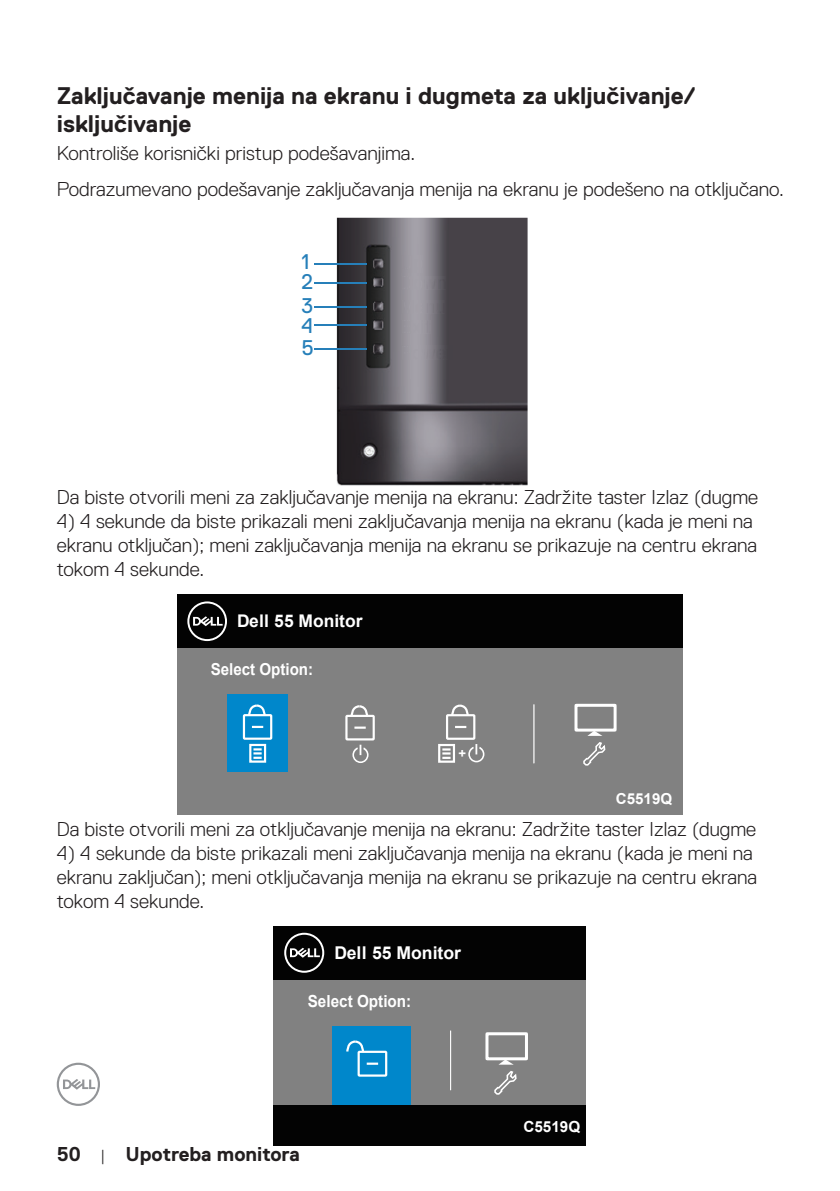
<style>
.page{position:relative;width:840px;height:1191px;background:#fff}
.page>*{position:absolute;margin:0;border:0;box-sizing:border-box;transform-origin:0 0}
.Head2{font:700 24px/28px "Dell Replica";color:#231f20}
.t1{font:21.2px/21.2px "Dell Replica";color:#267fb9}
.text{font:300 20px/24px "Dell Replica";color:#231f20}
.t2{font:700 20px "Dell Replica";color:#231f20}
.t3{font:700 17.6px "Arial";color:#fff}
.t4{font:700 17.4px "Arial";color:#fff}
.t5{font:700 16.6px "Arial";color:#fff;scale:.92 1}
.t6{font:700 16.4px "Arial";color:#fff;scale:.92 1}
.t7{font:700 15.2px "Arial";color:#fff}
.t8{font:700 13px "Arial";color:#fff}
.s1{font-weight:300;font-size:16px}
</style>
<div class="page">
<svg style="left:57px;top:1062px;width:43px;height:44px"></svg>
<img style="left:336px;top:218px;width:191px;height:268px">
<img style="left:401px;top:300px;width:43px;height:14px">
<img style="left:401px;top:320px;width:29px;height:13px">
<img style="left:401px;top:346px;width:51px;height:13px">
<img style="left:401px;top:276px;width:44px;height:14px">
<img style="left:401px;top:255px;width:21px;height:17px">
<hr style="left:314px;top:263px;width:52px;height:2px;background:#267fb9">
<hr style="left:314px;top:282px;width:52px;height:2px;background:#267fb9">
<hr style="left:314px;top:306px;width:52px;height:2px;background:#267fb9">
<hr style="left:314px;top:324px;width:52px;height:2px;background:#267fb9">
<hr style="left:314px;top:348px;width:52px;height:2px;background:#267fb9">
<div style="left:177px;top:648px;width:505px;height:166px;background:#818181"></div>
<div style="left:177px;top:594px;width:505px;height:54px;background:#030303"></div>
<svg style="left:187px;top:601px;width:40px;height:40px"></svg>
<div style="left:345px;top:715px;width:29px;height:25px;border:2px solid #fff"></div>
<svg style="left:354px;top:726px;width:11px;height:2px"></svg>
<svg style="left:349px;top:705px;width:20px;height:13px"></svg>
<svg style="left:352px;top:744px;width:16px;height:19px"></svg>
<div style="left:445px;top:714px;width:30px;height:26px;border:2px solid #fff"></div>
<svg style="left:455px;top:726px;width:11px;height:2px"></svg>
<svg style="left:450px;top:704px;width:19px;height:13px"></svg>
<div style="left:438px;top:744px;width:17px;height:18px;border:2px solid #fff"></div>
<svg style="left:442px;top:748px;width:8px;height:11px"></svg>
<svg style="left:468px;top:744px;width:16px;height:18px"></svg>
<div style="left:574px;top:704px;width:42px;height:27px;border:3px solid #fff"></div>
<svg style="left:582px;top:730px;width:23px;height:36px"></svg>
<hr style="left:533px;top:704px;width:1px;height:59px;background:#fff">
<div style="left:227px;top:694px;width:60px;height:78px;background:#0087cb"></div>
<div style="left:243px;top:714px;width:29px;height:25px;border:2px solid #fff"></div>
<svg style="left:252px;top:726px;width:11px;height:2px"></svg>
<svg style="left:247px;top:704px;width:19px;height:13px"></svg>
<div style="left:249px;top:744px;width:17px;height:18px;border:2px solid #fff"></div>
<svg style="left:253px;top:748px;width:8px;height:11px"></svg>
<div style="left:273px;top:980px;width:312px;height:126px;background:#818181"></div>
<div style="left:274px;top:926px;width:311px;height:54px;background:#030303"></div>
<svg style="left:284px;top:932px;width:40px;height:40px"></svg>
<div style="left:485px;top:1032px;width:42px;height:28px;border:3px solid #fff"></div>
<svg style="left:493px;top:1059px;width:24px;height:36px"></svg>
<hr style="left:450px;top:1030px;width:1px;height:60px;background:#fff">
<div style="left:332px;top:1026px;width:78px;height:79px;background:#0087cb"></div>
<div style="left:357px;top:1050px;width:30px;height:26px;border:2px solid #fff"></div>
<svg style="left:366px;top:1062px;width:12px;height:2px"></svg>
<svg style="left:346px;top:1040px;width:19px;height:13px"></svg>
<div style="left:274px;top:1105px;width:311px;height:40px;background:#030303"></div>
<p class="Head2" style="left:57px;top:82px;width:640px">Zaključavanje menija na ekranu i dugmeta za uključivanje/ isključivanje</p>
<p class="text" style="left:57px;top:141px;width:360px">Kontroliše korisnički pristup podešavanjima.</p>
<p class="text" style="left:57px;top:177px;width:728px">Podrazumevano podešavanje zaključavanja menija na ekranu je podešeno na otključano.</p>
<p class="t1" style="left:301px;top:251px;width:13px;line-height:20.6px">1<br>2</p>
<p class="t1" style="left:301px;top:295px;width:14px;text-align:justify">3<br>4<br>5</p>
<p class="text" style="left:57px;top:485px;width:702px">Da biste otvorili meni za zaključavanje menija na ekranu: Zadržite taster Izlaz (dugme</p>
<p class="text" style="left:57px;top:509px;width:701px">4) 4 sekunde da biste prikazali meni zaključavanja menija na ekranu (kada je meni na ekranu otključan); meni zaključavanja menija na ekranu se prikazuje na centru ekrana tokom 4 sekunde.</p>
<p class="t4" style="left:237px;top:609px;width:127px">Dell 55 Monitor</p>
<p class="t6" style="left:210px;top:658px;width:113px">Select Option:</p>
<p class="t8" style="left:458px;top:744px;width:9px">+</p>
<p class="t7" style="left:615px;top:788px;width:58px">C5519Q</p>
<p class="text" style="left:57px;top:816px;width:700px">Da biste otvorili meni za otključavanje menija na ekranu: Zadržite taster Izlaz (dugme</p>
<p class="text" style="left:57px;top:840px;width:701px">4) 4 sekunde da biste prikazali meni zaključavanja menija na ekranu (kada je meni na ekranu zaključan); meni otključavanja menija na ekranu se prikazuje na centru ekrana tokom 4 sekunde.</p>
<p class="t3" style="left:334px;top:940px;width:128px">Dell 55 Monitor</p>
<p class="t5" style="left:307px;top:990px;width:114px">Select Option:</p>
<p class="t2" style="left:57px;top:1143px;width:244px">50 <span class="s1">|</span> Upotreba monitora</p>
<p class="t7" style="left:523px;top:1116px;width:58px">C5519Q</p>
</div>
